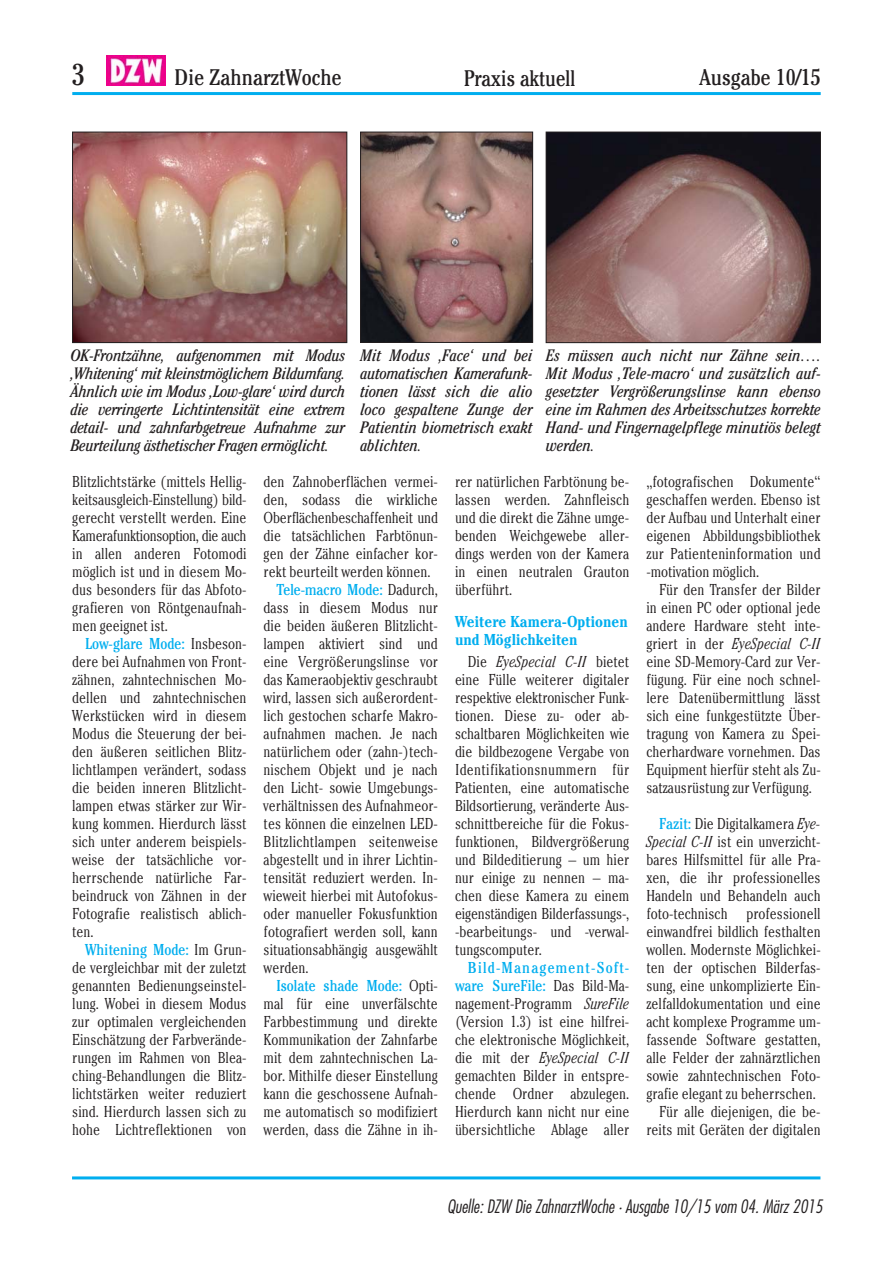
<style>
.page{position:relative;width:893px;height:1263px;background:#fff}
.page>*{position:absolute;margin:0;border:0;box-sizing:border-box;transform-origin:0 0}
.t1{font:condensed 30px "Cheltenham";color:#231f20}
.t2{font:condensed 22.5px "Cheltenham";color:#231f20}
.t3{font:condensed 22.5px "Cheltenham";color:#231f20;scale:.96 1}
.t4{font:italic 300 condensed 18px "Futura";color:#231f20}
.t5{font:italic condensed 16.5px/18px "Cheltenham";color:#231f20;text-align:justify}
.t6{font:300 condensed 15.75px/18px "Cheltenham";color:#231f20;text-align:justify}
.t7{font:condensed 15.75px "Cheltenham";color:#00aeef}
.t8{font:700 condensed 15.75px/18px "Cheltenham";color:#00aeef}
.s1{font-weight:400;color:#00aeef}
.s2{font-weight:300;color:#231f20}
.s3{font-style:italic}
</style>
<div class="page">
<hr style="left:72px;top:1176px;width:748px;height:3px;background:#00aeef">
<hr style="left:72px;top:92px;width:749px;height:3px;background:#00aeef">
<img style="left:106px;top:55px;width:60px;height:30px">
<img style="left:74px;top:134px;width:271px;height:207px">
<div style="left:72px;top:132px;width:275px;height:211px;border:1px solid #231f20"></div>
<img style="left:362px;top:134px;width:169px;height:207px">
<div style="left:360px;top:132px;width:173px;height:211px;border:1px solid #231f20"></div>
<img style="left:548px;top:134px;width:271px;height:207px">
<div style="left:546px;top:132px;width:275px;height:211px;border:1px solid #231f20"></div>
<h1 class="t1" style="left:72px;top:64px;width:15px">3</h1>
<h2 class="t2" style="left:174px;top:69px;width:169px">Die ZahnarztWoche</h2>
<h2 class="t2" style="left:700px;top:69px;width:123px">Ausgabe 10/15</h2>
<h2 class="t3" style="left:464px;top:70px;width:118px">Praxis aktuell</h2>
<p class="t5" style="left:360px;top:348px;width:174px">Mit Modus ,Face‘ und bei automatischen Kamerafunk&shy;tionen lässt sich die alio loco gespaltene Zunge der Patientin biometrisch exakt ablichten.</p>
<p class="t5" style="left:71px;top:348px;width:276px">OK-Frontzähne, aufgenommen mit Modus ‚Whitening‘ mit kleinstmöglichem Bildumfang.<br>Ähnlich wie im Modus ‚Low-glare‘ wird durch die verringerte Lichtintensität eine extrem detail- und zahnfarbgetreue Aufnahme zur Beurteilung ästhetischer Fragen ermöglicht.</p>
<p class="t5" style="left:546px;top:348px;width:276px">Es müssen auch nicht nur Zähne sein….<br>Mit Modus ‚Tele-macro‘ und zusätzlich auf&shy;gesetzter Vergrößerungslinse kann ebenso eine im Rahmen des Arbeitsschutzes korrekte Hand- und Fingernagelpflege minutiös belegt werden.</p>
<p class="t6" style="left:72px;top:474px;width:176px">Blitzlichtstärke (mittels Hellig&shy;keitsausgleich-Einstellung) bild&shy;gerecht verstellt werden. Eine Kamerafunktionsoption, die auch in allen anderen Fotomodi möglich ist und in diesem Mo&shy;dus besonders für das Abfoto&shy;grafieren von Röntgenaufnah&shy;men geeignet ist.</p>
<p class="t6" style="left:72px;top:636px;width:176px;text-indent:13px"><span class="s1">Low-glare Mode:</span> Insbeson&shy;dere bei Aufnahmen von Front&shy;zähnen, zahntechnischen Mo&shy;dellen und zahntechnischen Werkstücken wird in diesem Modus die Steuerung der bei&shy;den äußeren seitlichen Blitz&shy;lichtlampen verändert, sodass die beiden inneren Blitzlicht&shy;lampen etwas stärker zur Wir&shy;kung kommen. Hierdurch lässt sich unter anderem beispiels&shy;weise der tatsächliche vor&shy;herrschende natürliche Far&shy;beindruck von Zähnen in der Fotografie realistisch ablich&shy;ten.</p>
<p class="t6" style="left:72px;top:942px;width:176px;text-indent:13px"><span class="s1">Whitening Mode:</span> Im Grun&shy;de vergleichbar mit der zuletzt genannten Bedienungseinstel&shy;lung. Wobei in diesem Modus zur optimalen vergleichenden Einschätzung der Farbverände&shy;rungen im Rahmen von Blea&shy;ching-Behandlungen die Blitz&shy;lichtstärken weiter reduziert sind. Hierdurch lassen sich zu hohe Lichtreflektionen von</p>
<p class="t6" style="left:264px;top:474px;width:176px">den Zahnoberflächen vermei-</p>
<p class="t6" style="left:264px;top:492px;width:176px">den, sodass die wirkliche</p>
<p class="t6" style="left:264px;top:510px;width:176px">Oberflächenbeschaffenheit und</p>
<p class="t6" style="left:264px;top:528px;width:176px">die tatsächlichen Farbtönun-</p>
<p class="t6" style="left:264px;top:546px;width:176px">gen der Zähne einfacher kor-</p>
<p class="t6" style="left:264px;top:564px;width:168px">rekt beurteilt werden können.</p>
<p class="t7" style="left:276px;top:584px;width:163px">Tele-macro Mode: <span class="s2">Dadurch,</span></p>
<p class="t6" style="left:264px;top:600px;width:176px">dass in diesem Modus nur</p>
<p class="t6" style="left:264px;top:618px;width:176px">die beiden äußeren Blitzlicht-</p>
<p class="t6" style="left:264px;top:636px;width:176px">lampen aktiviert sind und</p>
<p class="t6" style="left:264px;top:654px;width:176px">eine Vergrößerungslinse vor</p>
<p class="t6" style="left:264px;top:672px;width:176px">das Kameraobjektiv geschraubt</p>
<p class="t6" style="left:264px;top:690px;width:176px">wird, lassen sich außerordent-</p>
<p class="t6" style="left:264px;top:708px;width:176px">lich gestochen scharfe Makro-</p>
<p class="t6" style="left:264px;top:726px;width:176px">aufnahmen machen. Je nach</p>
<p class="t6" style="left:264px;top:744px;width:176px">natürlichem oder (zahn-)tech-</p>
<p class="t6" style="left:264px;top:762px;width:176px">nischem Objekt und je nach</p>
<p class="t6" style="left:264px;top:780px;width:176px">den Licht- sowie Umgebungs-</p>
<p class="t6" style="left:264px;top:798px;width:176px">verhältnissen des Aufnahmeor-</p>
<p class="t6" style="left:264px;top:816px;width:176px">tes können die einzelnen LED-</p>
<p class="t6" style="left:264px;top:834px;width:176px">Blitzlichtlampen seitenweise</p>
<p class="t6" style="left:264px;top:852px;width:176px">abgestellt und in ihrer Lichtin-</p>
<p class="t6" style="left:264px;top:870px;width:176px">tensität reduziert werden. In-</p>
<p class="t6" style="left:264px;top:888px;width:176px">wieweit hierbei mit Autofokus-</p>
<p class="t6" style="left:264px;top:906px;width:176px">oder manueller Fokusfunktion</p>
<p class="t6" style="left:264px;top:924px;width:176px">fotografiert werden soll, kann</p>
<p class="t6" style="left:264px;top:942px;width:176px">situationsabhängig ausgewählt</p>
<p class="t6" style="left:264px;top:960px;width:47px">werden.</p>
<p class="t7" style="left:276px;top:980px;width:163px">Isolate shade Mode: <span class="s2">Opti-</span></p>
<p class="t6" style="left:264px;top:996px;width:176px">mal für eine unverfälschte</p>
<p class="t6" style="left:264px;top:1014px;width:176px">Farbbestimmung und direkte</p>
<p class="t6" style="left:264px;top:1032px;width:176px">Kommunikation der Zahnfarbe</p>
<p class="t6" style="left:264px;top:1050px;width:176px">mit dem zahntechnischen La-</p>
<p class="t6" style="left:264px;top:1068px;width:176px">bor. Mithilfe dieser Einstellung</p>
<p class="t6" style="left:264px;top:1086px;width:176px">kann die geschossene Aufnah-</p>
<p class="t6" style="left:264px;top:1104px;width:176px">me automatisch so modifiziert</p>
<p class="t6" style="left:264px;top:1122px;width:176px">werden, dass die Zähne in ih-</p>
<p class="t6" style="left:455px;top:474px;width:176px">rer natürlichen Farbtönung be&shy;lassen werden. Zahnfleisch und die direkt die Zähne umge&shy;benden Weichgewebe aller&shy;dings werden von der Kamera in einen neutralen Grauton überführt.</p>
<p class="t8" style="left:455px;top:614px;width:174px">Weitere Kamera-Optionen und Möglichkeiten</p>
<p class="t6" style="left:455px;top:654px;width:176px;text-indent:13px">Die <span class="s3">EyeSpecial C-II</span> bietet eine Fülle weiterer digitaler respektive elektronischer Funk&shy;tionen. Diese zu- oder ab&shy;schaltbaren Möglichkeiten wie die bildbezogene Vergabe von Identifikationsnummern für Patienten, eine automatische Bildsortierung, veränderte Aus&shy;schnittbereiche für die Fokus&shy;funktionen, Bildvergrößerung und Bildeditierung – um hier nur einige zu nennen – ma&shy;chen diese Kamera zu einem eigenständigen Bilderfassungs-, -bearbeitungs- und -verwal&shy;tungscomputer.</p>
<p class="t6" style="left:455px;top:960px;width:176px;text-indent:13px"><span class="s1">Bild-Management-Soft&shy;ware SureFile:</span> Das Bild-Ma&shy;nagement-Programm <span class="s3">SureFile </span>(Version 1.3) ist eine hilfrei&shy;che elektronische Möglichkeit, die mit der <span class="s3">EyeSpecial C-II </span>gemachten Bilder in entspre&shy;chende Ordner abzulegen.<br>Hierdurch kann nicht nur eine übersichtliche Ablage aller</p>
<p class="t6" style="left:646px;top:474px;width:176px">„fotografischen Dokumente“ geschaffen werden. Ebenso ist der Aufbau und Unterhalt einer eigenen Abbildungsbibliothek zur Patienteninformation und -motivation möglich.</p>
<p class="t6" style="left:646px;top:582px;width:176px;text-indent:13px">Für den Transfer der Bilder in einen PC oder optional jede andere Hardware steht inte&shy;griert in der <span class="s3">EyeSpecial C-II </span>eine SD-Memory-Card zur Ver&shy;fügung. Für eine noch schnel&shy;lere Datenübermittlung lässt sich eine funkgestützte Über&shy;tragung von Kamera zu Spei&shy;cherhardware vornehmen. Das Equipment hierfür steht als Zu&shy;satzausrüstung zur Verfügung.</p>
<p class="t6" style="left:659px;top:816px;width:163px"><span class="s1">Fazit:</span> Die Digitalkamera <span class="s3">Eye-</span></p>
<p class="t6" style="left:646px;top:834px;width:176px"><span class="s3">Special C-II</span> ist ein unverzicht-</p>
<p class="t6" style="left:646px;top:852px;width:176px">bares Hilfsmittel für alle Pra-</p>
<p class="t6" style="left:646px;top:870px;width:176px">xen, die ihr professionelles</p>
<p class="t6" style="left:646px;top:888px;width:176px">Handeln und Behandeln auch</p>
<p class="t6" style="left:646px;top:906px;width:176px">foto-technisch professionell</p>
<p class="t6" style="left:646px;top:924px;width:176px">einwandfrei bildlich festhalten</p>
<p class="t6" style="left:646px;top:942px;width:176px">wollen. Modernste Möglichkei-</p>
<p class="t6" style="left:646px;top:960px;width:176px">ten der optischen Bilderfas-</p>
<p class="t6" style="left:646px;top:978px;width:176px">sung, eine unkomplizierte Ein-</p>
<p class="t6" style="left:646px;top:996px;width:176px">zelfalldokumentation und eine</p>
<p class="t6" style="left:646px;top:1014px;width:176px">acht komplexe Programme um-</p>
<p class="t6" style="left:646px;top:1032px;width:176px">fassende Software gestatten,</p>
<p class="t6" style="left:646px;top:1050px;width:176px">alle Felder der zahnärztlichen</p>
<p class="t6" style="left:646px;top:1068px;width:176px">sowie zahntechnischen Foto-</p>
<p class="t6" style="left:646px;top:1086px;width:171px">grafie elegant zu beherrschen.</p>
<p class="t6" style="left:659px;top:1104px;width:163px">Für alle diejenigen, die be-</p>
<p class="t6" style="left:646px;top:1122px;width:176px">reits mit Geräten der digitalen</p>
<p class="t4" style="left:447px;top:1198px;width:380px">Quelle:DZW Die ZahnarztWoche ·Ausgabe 10/15 vom 04.März 2015</p>
</div>
